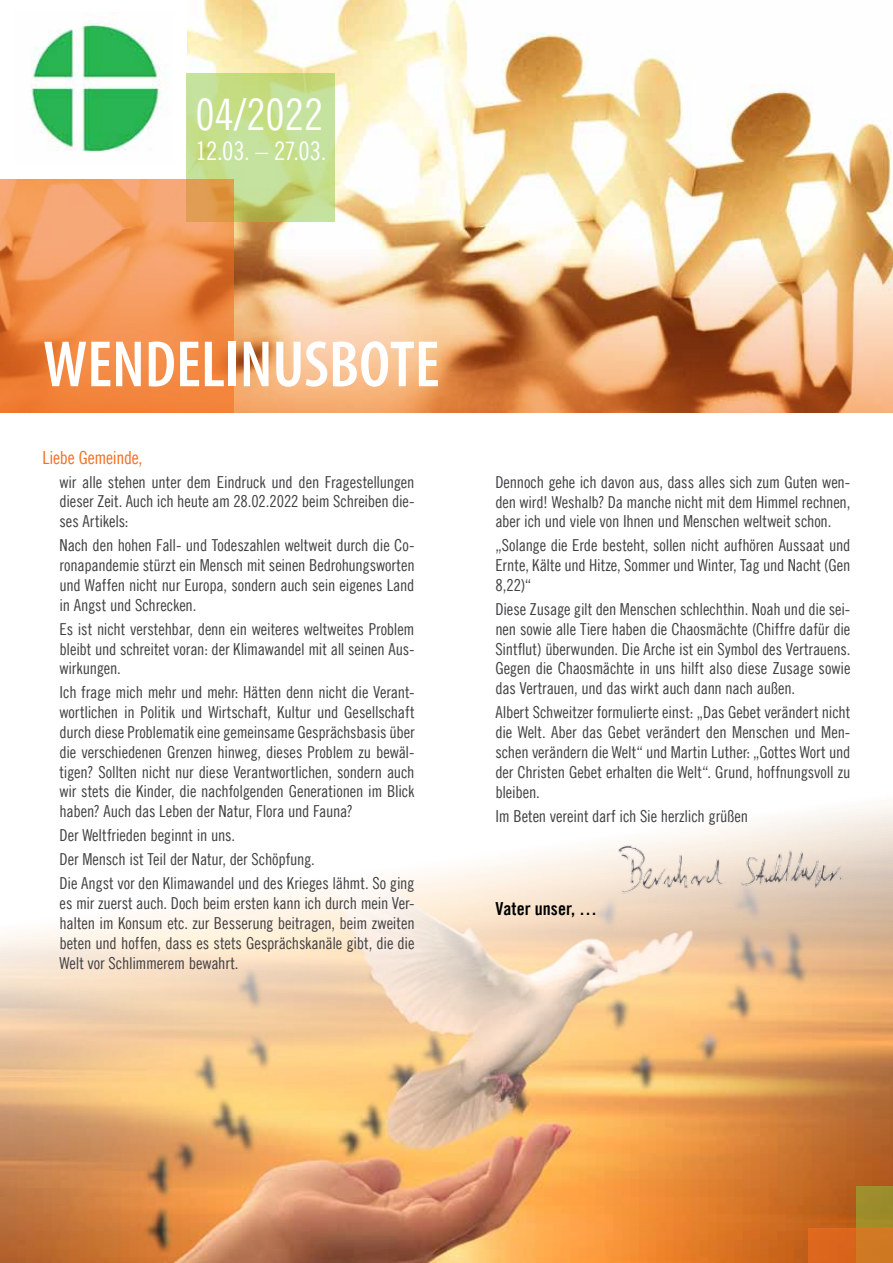
<style>
.page{position:relative;width:893px;height:1263px;background:#fff}
.page>*{position:absolute;margin:0;border:0;box-sizing:border-box;transform-origin:0 0}
.t1{font:600 condensed 66px "Myriad Pro";color:#fff}
.t2{font:43.5px "Trade Gothic LT Com Cn 18";color:#fff}
.t3{font:25.5px "Trade Gothic LT Com Cn 18";letter-spacing:-.015em;color:#fff}
.t4{font:18px "Trade Gothic LT Com Cn 18";letter-spacing:-.015em;color:#f36f21}
.t5{font:18px "Trade Gothic LT Com Bd Cn 20";letter-spacing:.005em;color:#000}
.t6{font:16.5px/19.8px "Trade Gothic LT Com Cn 18";letter-spacing:-.01em;color:#414042;text-align:justify}
</style>
<div class="page">
<img style="left:0;top:804px;width:893px;height:459px">
<img style="left:187px;top:0;width:706px;height:412px">
<svg style="left:186px;top:73px;width:149px;height:149px;background:#c3dc8c"></svg>
<svg style="left:0;top:179px;width:234px;height:233px;background:#f09150"></svg>
<img style="left:30px;top:21px;width:133px;height:131px">
<div style="left:856px;top:1186px;width:37px;height:77px;background:#9e8d2a"></div>
<div style="left:808px;top:1228px;width:85px;height:35px;background:linear-gradient(to right,#e0601a,#cd7c24)"></div>
<img style="left:608px;top:839px;width:242px;height:60px">
<h2 class="t2" style="left:196px;top:89px;width:129px">04/2022</h2>
<h3 class="t3" style="left:196px;top:136px;width:132px">12.03. – 27.03.</h3>
<h1 class="t1" style="left:43px;top:324px;width:398px">WENDELINUSBOTE</h1>
<p class="t4" style="left:43px;top:446px;width:102px">Liebe Gemeinde,</p>
<p class="t6" style="left:60px;top:472px;width:357px">wir alle stehen unter dem Eindruck und den Fragestellungen dieser Zeit. Auch ich heute am 28.02.2022 beim Schreiben die&shy;ses Artikels:</p>
<p class="t6" style="left:60px;top:535px;width:357px">Nach den hohen Fall- und Todeszahlen weltweit durch die Co&shy;ronapandemie stürzt ein Mensch mit seinen Bedrohungsworten und Waffen nicht nur Europa, sondern auch sein eigenes Land in Angst und Schrecken.</p>
<p class="t6" style="left:60px;top:619px;width:357px">Es ist nicht verstehbar, denn ein weiteres weltweites Problem bleibt und schreitet voran: der Klimawandel mit all seinen Aus&shy;wirkungen.</p>
<p class="t6" style="left:60px;top:682px;width:357px">Ich frage mich mehr und mehr: Hätten denn nicht die Verant&shy;wortlichen in Politik und Wirtschaft, Kultur und Gesellschaft durch diese Problematik eine gemeinsame Gesprächsbasis über die verschiedenen Grenzen hinweg, dieses Problem zu bewäl&shy;tigen? Sollten nicht nur diese Verantwortlichen, sondern auch wir stets die Kinder, die nachfolgenden Generationen im Blick haben? Auch das Leben der Natur, Flora und Fauna?</p>
<p class="t6" style="left:60px;top:823px;width:356px;line-height:24px;text-align:left">Der Weltfrieden beginnt in uns.<br>Der Mensch ist Teil der Natur, der Schöpfung.<br>Die Angst vor den Klimawandel und des Krieges lähmt. So ging</p>
<p class="t6" style="left:60px;top:893px;width:357px">es mir zuerst auch. Doch beim ersten kann ich durch mein Ver&shy;halten im Konsum etc. zur Besserung beitragen, beim zweiten beten und hoffen, dass es stets Gesprächskanäle gibt, die die Welt vor Schlimmerem bewahrt.</p>
<p class="t6" style="left:495px;top:472px;width:357px">Dennoch gehe ich davon aus, dass alles sich zum Guten wen&shy;den wird! Weshalb? Da manche nicht mit dem Himmel rechnen, aber ich und viele von Ihnen und Menschen weltweit schon.</p>
<p class="t6" style="left:495px;top:535px;width:357px">„Solange die Erde besteht, sollen nicht aufhören Aussaat und Ernte, Kälte und Hitze, Sommer und Winter, Tag und Nacht (Gen 8,22)“</p>
<p class="t6" style="left:495px;top:599px;width:357px">Diese Zusage gilt den Menschen schlechthin. Noah und die sei&shy;nen sowie alle Tiere haben die Chaosmächte (Chiffre dafür die Sintflut) überwunden. Die Arche ist ein Symbol des Vertrauens.<br>Gegen die Chaosmächte in uns hilft also diese Zusage sowie das Vertrauen, und das wirkt auch dann nach außen.</p>
<p class="t6" style="left:495px;top:702px;width:357px">Albert Schweitzer formulierte einst: „Das Gebet verändert nicht die Welt. Aber das Gebet verändert den Menschen und Men&shy;schen verändern die Welt“ und Martin Luther: „Gottes Wort und der Christen Gebet erhalten die Welt“. Grund, hoffnungsvoll zu bleiben.</p>
<p class="t6" style="left:495px;top:806px;width:254px">Im Beten vereint darf ich Sie herzlich grüßen</p>
<p class="t5" style="left:495px;top:898px;width:103px">Vater unser, …</p>
</div>
